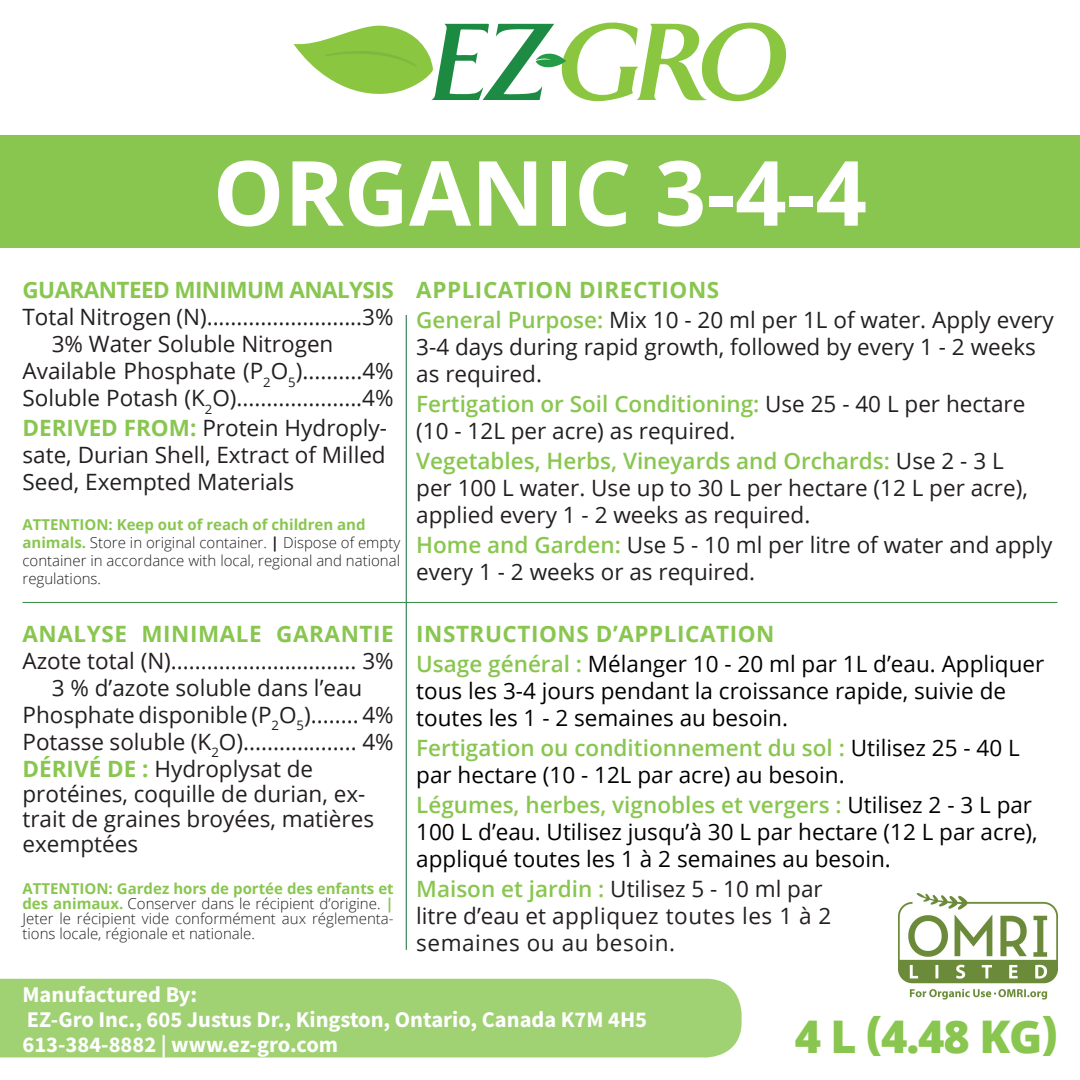
<style>
.page{position:relative;width:1080px;height:1080px;background:#fff}
.page>*{position:absolute;margin:0;border:0;box-sizing:border-box;transform-origin:0 0}
.t1{font:700 90px "Open Sans";color:#fff}
.t2{font:800 45px "Open Sans";color:#89c650}
.Paragraph_Style_1{font:22.5px/27px "Open Sans";color:#231f20}
.Paragraph_Style_1-2{font:22.5px/27px "Open Sans";color:#000}
.Paragraph_Style_2{font:700 22.5px "Source Sans Pro";color:#fff}
.Paragraph_Style_1-3{font:22.5px/27px "Open Sans";letter-spacing:.025em;color:#231f20}
.Paragraph_Style_1-4{font:700 22.5px "Open Sans";letter-spacing:.025em;color:#89c650}
.Paragraph_Style_1-5{font:700 22.5px "Open Sans";letter-spacing:-.025em;color:#89c650}
.t3{font:300 15px/18px "Open Sans";color:#231f20}
.s1{font-weight:700;color:#89c650}
.s2{font-weight:700}
.s3{font-weight:600;color:#89c650}
</style>
<div class="page">
<svg style="left:294px;top:22px;width:493px;height:79px"></svg>
<hr style="left:406px;top:315px;width:1px;height:635px;background:#0f6e33">
<img style="left:898px;top:894px;width:160px;height:106px">
<div style="left:0;top:979px;width:742px;height:79px;background:#a0d173"></div>
<hr style="left:22px;top:602px;width:1036px;height:1px;background:#2f8b40">
<div style="left:0;top:135px;width:1080px;height:113px;background:#89c650"></div>
<p class="t1" style="left:213px;top:129px;width:656px">ORGANIC 3-4-4</p>
<p class="Paragraph_Style_1-5" style="left:22px;top:274px;width:373px">GUARANTEED MINIMUM ANALYSIS</p>
<p class="Paragraph_Style_1" style="left:22px;top:303px;width:373px">Total Nitrogen (N)..........................3%</p>
<p class="Paragraph_Style_1" style="left:52px;top:330px;width:283px">3% Water Soluble Nitrogen</p>
<p class="Paragraph_Style_1" style="left:22px;top:357px;width:373px">Available Phosphate (P<sub>2</sub>O<sub>5</sub>)..........4%</p>
<p class="Paragraph_Style_1" style="left:22px;top:384px;width:373px">Soluble Potash (K<sub>2</sub>O).....................4%</p>
<p class="Paragraph_Style_1" style="left:22px;top:414px;width:366px;text-align:justify"><span class="s1">DERIVED FROM:</span> Protein Hydroply&shy;sate, Durian Shell, Extract of Milled Seed, Exempted Materials</p>
<p class="t3" style="left:22px;top:515px;width:379px"><span class="s1">ATTENTION: Keep out of reach of children and animals.</span> Store in original container. <span class="s2">|</span> Dispose of empty container in accordance with local, regional and national regulations.</p>
<p class="Paragraph_Style_1-4" style="left:22px;top:618px;width:373px">ANALYSE MINIMALE GARANTIE</p>
<p class="Paragraph_Style_1" style="left:22px;top:646px;width:373px">Azote total (N)............................... 3%</p>
<p class="Paragraph_Style_1" style="left:52px;top:673px;width:312px">3 % d’azote soluble dans l’eau</p>
<p class="Paragraph_Style_1" style="left:22px;top:700px;width:373px">Phosphate disponible (P<sub>2</sub>O<sub>5</sub>)........ 4%</p>
<p class="Paragraph_Style_1" style="left:22px;top:727px;width:373px">Potasse soluble (K<sub>2</sub>O)................... 4%</p>
<p class="Paragraph_Style_1" style="left:22px;top:755px;width:353px;line-height:25px"><span class="s1">DÉRIVÉ DE :</span> Hydroplysat de protéines, coquille de durian, ex&shy;trait de graines broyées, matières exemptées</p>
<p class="t3" style="left:22px;top:881px;width:373px;line-height:15px;text-align:justify"><span class="s1">ATTENTION: Gardez hors de portée des enfants et des animaux.</span> Conserver dans le récipient d’origine. <span class="s1">| </span>Jeter le récipient vide conformément aux réglementa&shy;tions locale, régionale et nationale.</p>
<p class="Paragraph_Style_1-4" style="left:416px;top:274px;width:305px">APPLICATION DIRECTIONS</p>
<p class="Paragraph_Style_1" style="left:416px;top:306px;width:639px"><span class="s3">General Purpose:</span> Mix 10 - 20 ml per 1L of water. Apply every<br>3-4 days during rapid growth, followed by every 1 - 2 weeks as required.</p>
<p class="Paragraph_Style_1" style="left:416px;top:390px;width:611px"><span class="s3">Fertigation or Soil Conditioning:</span> Use 25 - 40 L per hectare (10 - 12L per acre) as required.</p>
<p class="Paragraph_Style_1" style="left:416px;top:447px;width:613px"><span class="s3">Vegetables, Herbs, Vineyards and Orchards:</span> Use 2 - 3 L per 100 L water. Use up to 30 L per hectare (12 L per acre), applied every 1 - 2 weeks as required.</p>
<p class="Paragraph_Style_1" style="left:416px;top:531px;width:638px"><span class="s3">Home and Garden:</span> Use 5 - 10 ml per litre of water and apply every 1 - 2 weeks or as required.</p>
<p class="Paragraph_Style_1-4" style="left:416px;top:618px;width:360px">INSTRUCTIONS D’APPLICATION</p>
<p class="Paragraph_Style_1-2" style="left:416px;top:649px;width:630px"><span class="s3">Usage général :</span> Mélanger 10 - 20 ml par 1L d’eau. Appliquer tous les 3-4 jours pendant la croissance rapide, suivie de toutes les 1 - 2 semaines au besoin.</p>
<p class="Paragraph_Style_1-2" style="left:416px;top:733px;width:605px"><span class="s3">Fertigation ou conditionnement du sol :</span> Utilisez 25 - 40 L par hectare (10 - 12L par acre) au besoin.</p>
<p class="Paragraph_Style_1-2" style="left:416px;top:790px;width:623px"><span class="s3">Légumes, herbes, vignobles et vergers :</span> Utilisez 2 - 3 L par<br>100 L d’eau. Utilisez jusqu’à 30 L par hectare (12 L par acre), appliqué toutes les 1 à 2 semaines au besoin.</p>
<p class="Paragraph_Style_1-3" style="left:416px;top:874px;width:417px"><span class="s3">Maison et jardin :</span> Utilisez 5 - 10 ml par litre d’eau et appliquez toutes les 1 à 2 semaines ou au besoin.</p>
<p class="Paragraph_Style_2" style="left:22px;top:979px;width:176px">Manufactured By:</p>
<p class="Paragraph_Style_2" style="left:27px;top:1004px;width:622px">EZ-Gro Inc., 605 Justus Dr., Kingston, Ontario, Canada K7M 4H5</p>
<p class="Paragraph_Style_2" style="left:22px;top:1029px;width:317px">613-384-8882 | www.ez-gro.com</p>
<p class="t2" style="left:795px;top:1002px;width:264px">4 L (4.48 KG)</p>
</div>
